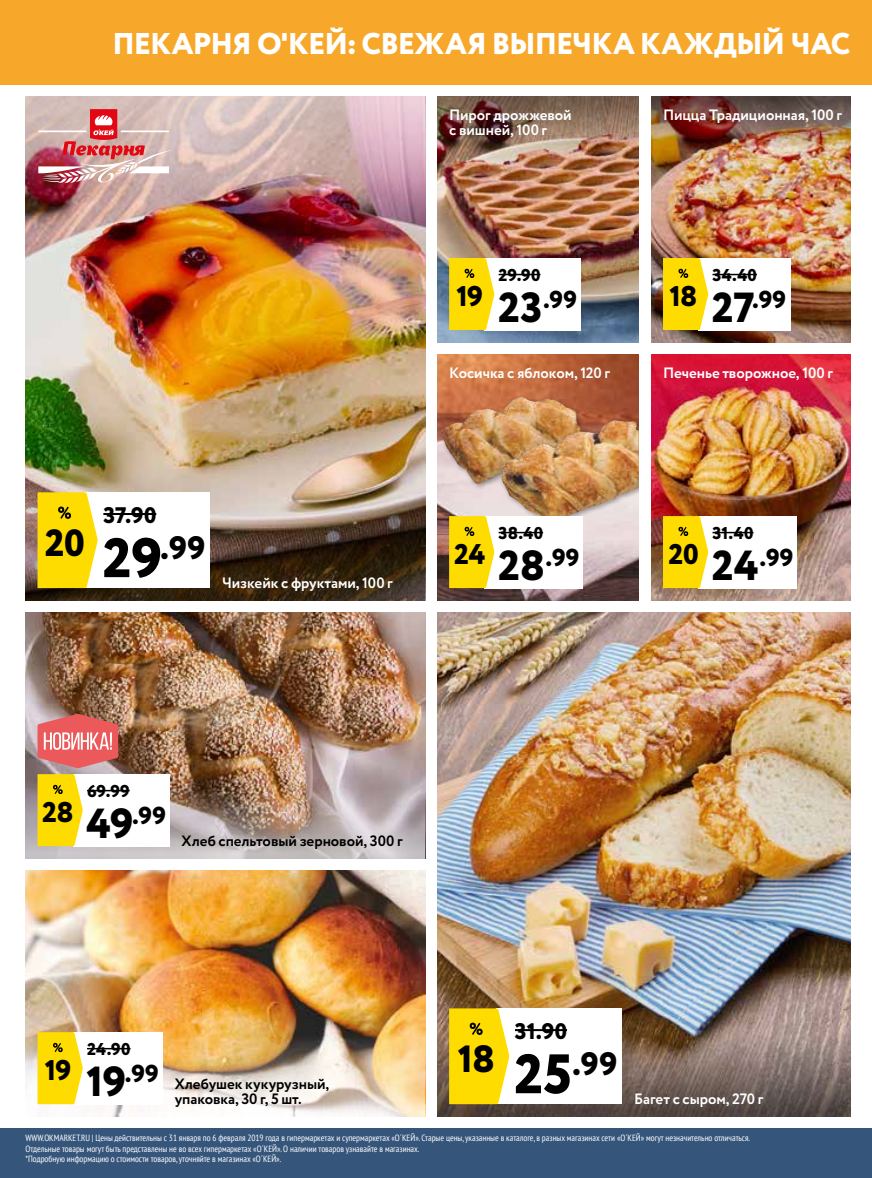
<style>
.page{position:relative;width:872px;height:1178px;background:#fff}
.page>*{position:absolute;margin:0;border:0;box-sizing:border-box;transform-origin:0 0}
.t1{font:800 37.95px "Circe";color:#000}
.t2{font:800 32.4px "Circe";color:#000}
.t3{font:800 30px "Circe";letter-spacing:-.025em;color:#fff}
.t4{font:800 28.5px "Circe";letter-spacing:-.02em;color:#000}
.t5{font:800 24.45px "Circe";letter-spacing:.01em;color:#000}
.t6{font:800 22.5px "Circe";letter-spacing:.005em;color:#000}
.t7{font:800 17.1px "Circe";letter-spacing:.01em;color:#000}
.t8{font:700 15px/15px "Circe";letter-spacing:-.005em;color:#fff}
.t9{font:700 15px/15px "Circe";letter-spacing:-.005em;color:#000}
.t10{font:condensed 9px/10.5px "PT Sans";color:#fff}
.s1{font-size:55.5px}
.s2{font-size:42px}
</style>
<div class="page">
<img style="left:651px;top:156px;width:199px;height:186px">
<img style="left:437px;top:156px;width:202px;height:186px">
<img style="left:26px;top:870px;width:399px;height:150px">
<img style="left:437px;top:354px;width:202px;height:246px">
<img style="left:651px;top:414px;width:199px;height:186px">
<img style="left:26px;top:210px;width:399px;height:294px">
<img style="left:26px;top:612px;width:399px;height:162px">
<img style="left:437px;top:612px;width:413px;height:408px">
<img style="left:26px;top:1020px;width:399px;height:96px">
<svg style="left:437px;top:1020px;width:413px;height:96px;background:#77665d"></svg>
<svg style="left:26px;top:504px;width:399px;height:96px;background:#514030"></svg>
<img style="left:437px;top:96px;width:202px;height:60px">
<img style="left:651px;top:96px;width:199px;height:60px">
<img style="left:651px;top:354px;width:199px;height:60px">
<img style="left:26px;top:774px;width:399px;height:84px">
<img style="left:25px;top:96px;width:400px;height:114px">
<div style="left:438px;top:394px;width:151px;height:96px;background:#000;opacity:.35"></div>
<img style="left:438px;top:397px;width:149px;height:92px">
<img style="left:491px;top:416px;width:148px;height:108px">
<div style="left:0;top:1128px;width:872px;height:50px;background:#35557b"></div>
<div style="left:73px;top:774px;width:97px;height:72px;background:#fff"></div>
<hr style="left:87px;top:790px;width:43px;height:1px;background:#000">
<svg style="left:38px;top:774px;width:45px;height:72px;background:#fbdc19"></svg>
<div style="left:698px;top:516px;width:99px;height:72px;background:#fff"></div>
<hr style="left:712px;top:532px;width:41px;height:1px;background:#000">
<svg style="left:663px;top:516px;width:45px;height:72px;background:#fbdb16"></svg>
<div style="left:698px;top:258px;width:92px;height:72px;background:#fff"></div>
<hr style="left:712px;top:274px;width:45px;height:1px;background:#000">
<svg style="left:663px;top:258px;width:45px;height:72px;background:#fbdb16"></svg>
<div style="left:484px;top:258px;width:96px;height:72px;background:#fff"></div>
<hr style="left:498px;top:274px;width:42px;height:1px;background:#000">
<svg style="left:449px;top:258px;width:45px;height:72px;background:#fbdb16"></svg>
<div style="left:73px;top:1032px;width:90px;height:72px;background:#fff"></div>
<hr style="left:87px;top:1048px;width:43px;height:1px;background:#000">
<svg style="left:38px;top:1032px;width:45px;height:72px;background:#fbdc19"></svg>
<div style="left:484px;top:516px;width:99px;height:72px;background:#fff"></div>
<hr style="left:498px;top:532px;width:45px;height:1px;background:#000">
<svg style="left:449px;top:516px;width:45px;height:72px;background:#fbdb16"></svg>
<div style="left:496px;top:1008px;width:126px;height:96px;background:#fff"></div>
<hr style="left:515px;top:1029px;width:52px;height:2px;background:#000">
<svg style="left:449px;top:1008px;width:60px;height:96px;background:#fadb16"></svg>
<div style="left:85px;top:492px;width:125px;height:96px;background:#fff"></div>
<hr style="left:103px;top:513px;width:53px;height:2px;background:#000">
<svg style="left:38px;top:492px;width:60px;height:96px;background:#fbdc19"></svg>
<svg style="left:38px;top:714px;width:80px;height:54px;background:#e17878"></svg>
<div style="left:0;top:0;width:872px;height:84px;background:#f7a82a"></div>
<img style="left:38px;top:109px;width:135px;height:77px">
<h3 class="t3" style="left:112px;top:23px;width:739px">ПЕКАРНЯ О'КЕЙ: СВЕЖАЯ ВЫПЕЧКА КАЖДЫЙ ЧАС</h3>
<h1 class="t1" style="left:45px;top:517px;width:41px">20</h1>
<h3 class="t6" style="left:103px;top:500px;width:54px">37.90</h3>
<h2 class="t2" style="left:103px;top:526px;width:105px"><span class="s1">29</span>.99</h2>
<h3 class="t8" style="left:222px;top:576px;width:172px">Чизкейк с фруктами, 100 г</h3>
<h3 class="t8" style="left:449px;top:108px;width:124px">Пирог дрожжевой с вишней, 100 г</h3>
<h3 class="t8" style="left:663px;top:108px;width:180px">Пицца Традиционная, 100 г</h3>
<h3 class="t7" style="left:498px;top:264px;width:43px">29.90</h3>
<h3 class="t7" style="left:712px;top:264px;width:46px">34.40</h3>
<h3 class="t4" style="left:456px;top:277px;width:28px">19</h3>
<h3 class="t5" style="left:498px;top:283px;width:81px"><span class="s2">23</span>.99</h3>
<h3 class="t4" style="left:669px;top:277px;width:29px">18</h3>
<h3 class="t5" style="left:712px;top:283px;width:76px"><span class="s2">27</span>.99</h3>
<h3 class="t8" style="left:449px;top:366px;width:162px">Косичка с яблоком, 120 г</h3>
<h3 class="t8" style="left:663px;top:366px;width:171px">Печенье творожное, 100 г</h3>
<h3 class="t4" style="left:454px;top:535px;width:33px">24</h3>
<h3 class="t7" style="left:498px;top:522px;width:46px">38.40</h3>
<h3 class="t5" style="left:498px;top:541px;width:83px"><span class="s2">28</span>.99</h3>
<h3 class="t4" style="left:668px;top:535px;width:32px">20</h3>
<h3 class="t7" style="left:712px;top:522px;width:42px">31.40</h3>
<h3 class="t5" style="left:712px;top:541px;width:83px"><span class="s2">24</span>.99</h3>
<h3 class="t4" style="left:42px;top:793px;width:33px">28</h3>
<h3 class="t7" style="left:87px;top:780px;width:44px">69.99</h3>
<h3 class="t5" style="left:86px;top:799px;width:81px"><span class="s2">49</span>.99</h3>
<h3 class="t9" style="left:182px;top:834px;width:222px">Хлеб спельтовый зерновой, 300 г</h3>
<h3 class="t4" style="left:45px;top:1051px;width:28px">19</h3>
<h3 class="t7" style="left:87px;top:1038px;width:45px">24.90</h3>
<h3 class="t5" style="left:86px;top:1057px;width:74px"><span class="s2">19</span>.99</h3>
<h3 class="t9" style="left:175px;top:1077px;width:156px">Хлебушек кукурузный, упаковка, 30 г, 5 шт.</h3>
<h1 class="t1" style="left:458px;top:1033px;width:38px">18</h1>
<h3 class="t6" style="left:515px;top:1016px;width:54px">31.90</h3>
<h2 class="t2" style="left:514px;top:1042px;width:105px"><span class="s1">25</span>.99</h2>
<h3 class="t8" style="left:634px;top:1092px;width:131px">Багет с сыром, 270 г</h3>
<p class="t10" style="left:26px;top:1132px;width:726px">WWW.OKMARKET.RU | Цены действительны с 31 января по 6 февраля 2019 года в гипермаркетах и супермаркетах «О´КЕЙ». Старые цены, указанные в каталоге, в разных магазинах сети «О´КЕЙ» могут незначительно отличаться.<br>Отдельные товары могут быть представлены не во всех гипермаркетах «О´КЕЙ». О наличии товаров узнавайте в магазинах.<br>*Подробную информацию о стоимости товаров, уточняйте в магазинах «О´КЕЙ».</p>
</div>
